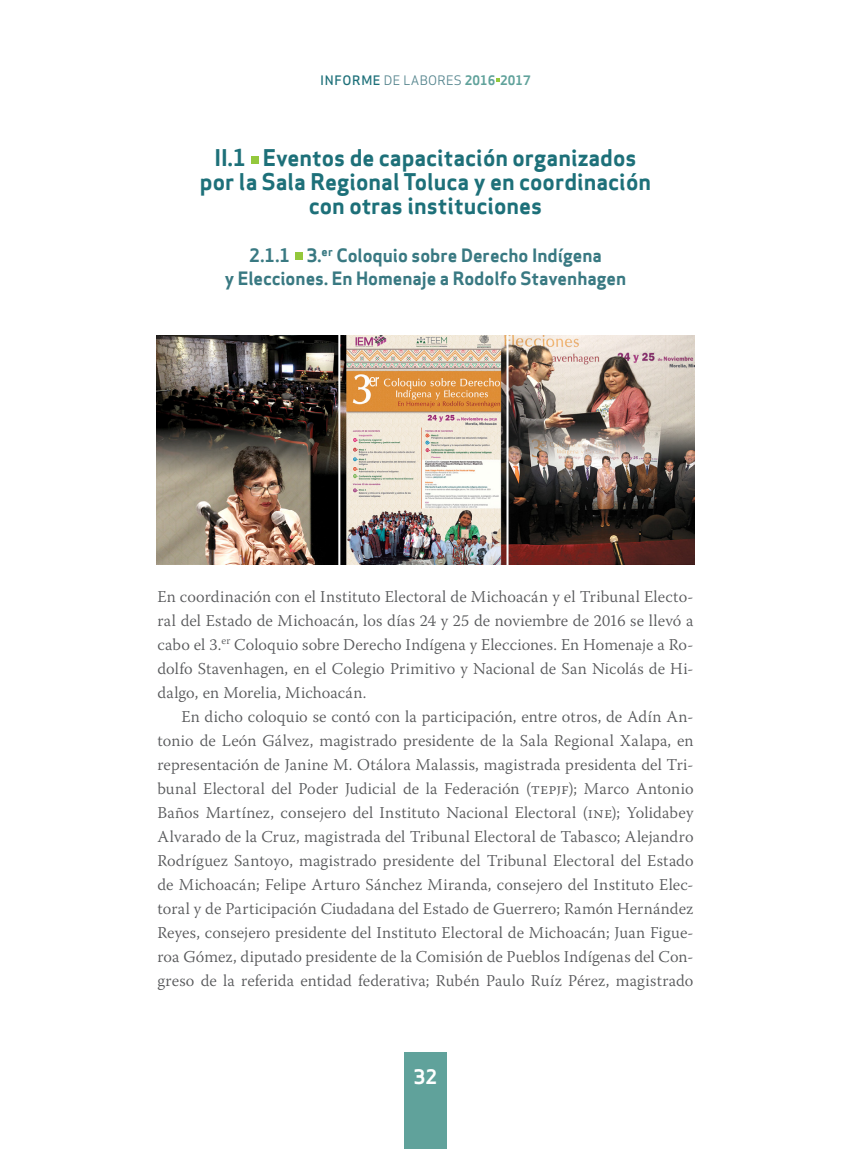
<style>
.page{position:relative;width:851px;height:1149px;background:#fff}
.page>*{position:absolute;margin:0;border:0;box-sizing:border-box;transform-origin:0 0}
.T1{font:700 22.5px/24px "Apex Sans";color:#1d7079;text-align:center}
.t1{font:700 19.5px "Apex Sans";color:#fff}
.T2{font:700 18px/22.5px "Apex Sans";color:#397982;text-align:center}
.Texto{font:300 16.5px/24px "Warnock Pro";letter-spacing:.01em;color:#57585a;text-align:justify}
.Primer_párrafo{font:300 16.5px/24px "Warnock Pro";letter-spacing:.005em;color:#57585a;text-align:justify}
.t2{font:12.75px "Apex Sans";letter-spacing:.02em;color:#53838c}
.s1{font-weight:500;color:#1d7079}
.s2{font-weight:700;color:#60a29b}
</style>
<div class="page">
<svg style="left:496px;top:79px;width:4px;height:3px"></svg>
<div style="left:404px;top:1051px;width:42px;height:97px;background:#60a29b"></div>
<div style="left:251px;top:156px;width:7px;height:7px;background:#94c83c"></div>
<div style="left:295px;top:252px;width:7px;height:7px;background:#94c83c"></div>
<img style="left:156px;top:335px;width:538px;height:229px">
<p class="t2" style="left:320px;top:70px;width:212px"><span class="s1">INFORME</span> DE LABORES <span class="s2">2016 2017</span></p>
<p class="T1" style="left:200px;top:146px;width:452px">II.1 Eventos de capacitación organizados por la Sala Regional Toluca y en coordinación con otras instituciones</p>
<p class="T2" style="left:225px;top:244px;width:403px">2.1.1 3.<sup>er</sup> Coloquio sobre Derecho Indígena<br>y Elecciones. En Homenaje a Rodolfo Stavenhagen</p>
<p class="Primer_párrafo" style="left:157px;top:583px;width:537px">En coordinación con el Instituto Electoral de Michoacán y el Tribunal Electo&shy;ral del Estado de Michoacán, los días 24 y 25 de noviembre de 2016 se llevó a cabo el 3.<sup>er</sup> Coloquio sobre Derecho Indígena y Elecciones. En Homenaje a Ro&shy;dolfo Stavenhagen, en el Colegio Primitivo y Nacional de San Nicolás de Hi&shy;dalgo, en Morelia, Michoacán.</p>
<p class="Texto" style="left:157px;top:703px;width:537px;text-indent:24px">En dicho coloquio se contó con la participación, entre otros, de Adín An&shy;tonio de León Gálvez, magistrado presidente de la Sala Regional Xalapa, en representación de Janine M. Otálora Malassis, magistrada presidenta del Tri&shy;bunal Electoral del Poder Judicial de la Federación (tepjf); Marco Antonio Baños Martínez, consejero del Instituto Nacional Electoral (ine); Yolidabey Alvarado de la Cruz, magistrada del Tribunal Electoral de Tabasco; Alejandro Rodríguez Santoyo, magistrado presidente del Tribunal Electoral del Estado de Michoacán; Felipe Arturo Sánchez Miranda, consejero del Instituto Elec&shy;toral y de Participación Ciudadana del Estado de Guerrero; Ramón Hernández Reyes, consejero presidente del Instituto Electoral de Michoacán; Juan Figue&shy;roa Gómez, diputado presidente de la Comisión de Pueblos Indígenas del Con&shy;greso de la referida entidad federativa; Rubén Paulo Ruíz Pérez, magistrado</p>
<p class="t1" style="left:413px;top:1063px;width:25px">32</p>
</div>
